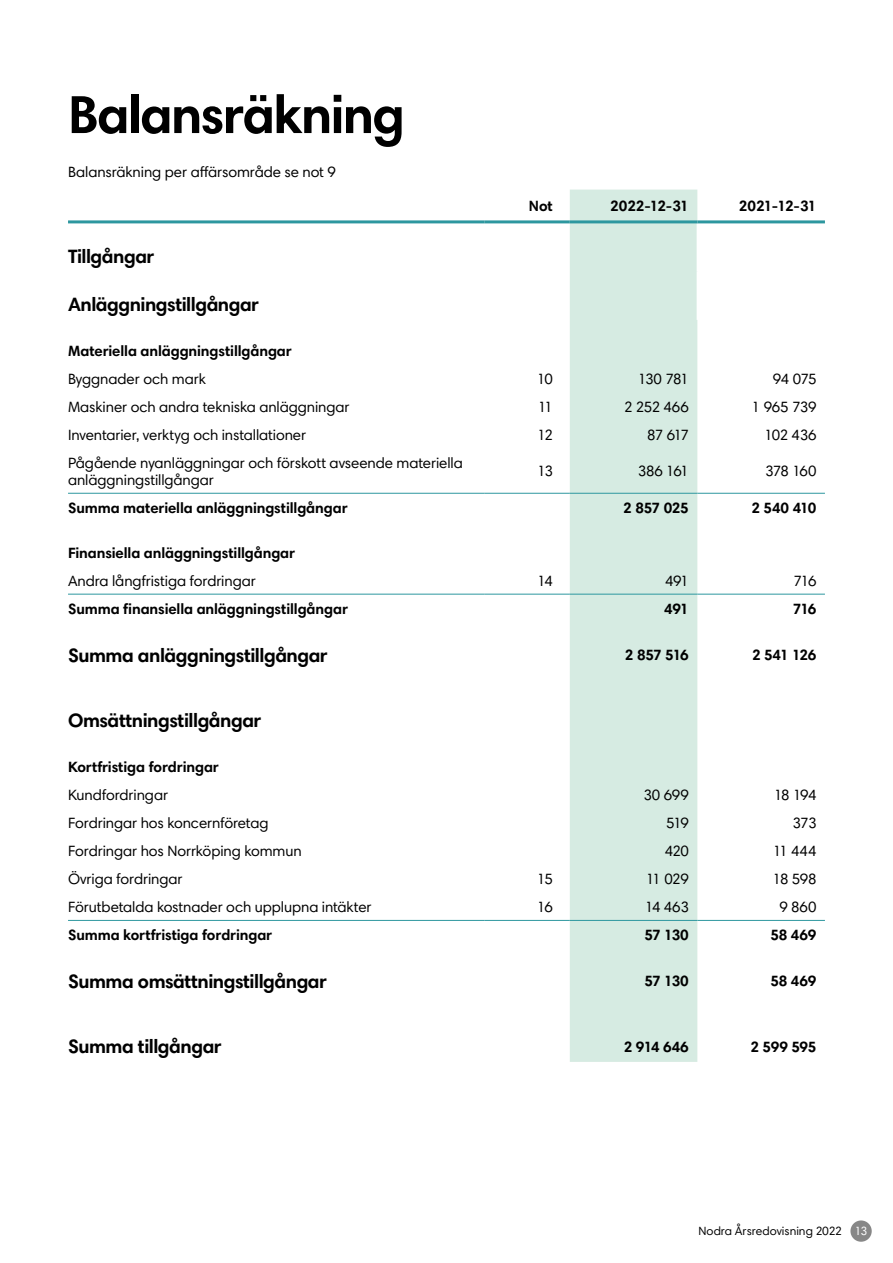
<style>
.page{position:relative;width:893px;height:1263px;background:#fff}
.page>*{position:absolute;margin:0;border:0;box-sizing:border-box;transform-origin:0 0}
.Rubrik_2__H2{font:700 54px "Harmonia Sans Std";letter-spacing:-.035em;color:#000}
.Tabell_mellanrubrik{font:700 19.5px "Harmonia Sans Std";letter-spacing:-.025em;color:#000}
.Tabell_vänster{font:15px/16.5px "Harmonia Sans Std";letter-spacing:-.005em;color:#000}
.Tabellhuvud_vänster{font:700 15px "Harmonia Sans Std";letter-spacing:-.005em;color:#000}
.Tabell_höger{font:15px "Harmonia Sans Std";letter-spacing:-.045em;color:#000}
.Tabellhuvud_höger{font:700 15px "Harmonia Sans Std";letter-spacing:-.02em;color:#000}
.t1{font:12px "Harmonia Sans Std";color:#000}
.s1{color:#fff}
</style>
<div class="page">
<div style="left:850px;top:1220px;width:22px;height:22px;background:#878787;border-radius:50%"></div>
<div style="left:570px;top:190px;width:127px;height:872px;background:#d6ebe2"></div>
<hr style="left:68px;top:220px;width:417px;height:3px;background:#2d979f">
<hr style="left:485px;top:220px;width:85px;height:3px;background:#2d979f">
<hr style="left:570px;top:220px;width:127px;height:3px;background:#2d979f">
<hr style="left:697px;top:220px;width:128px;height:3px;background:#2d979f">
<hr style="left:68px;top:493px;width:417px;height:1px;background:#2d979f">
<hr style="left:485px;top:493px;width:85px;height:1px;background:#2d979f">
<hr style="left:570px;top:493px;width:127px;height:1px;background:#2d979f">
<hr style="left:697px;top:493px;width:128px;height:1px;background:#2d979f">
<hr style="left:68px;top:594px;width:417px;height:1px;background:#2d979f">
<hr style="left:485px;top:594px;width:85px;height:1px;background:#2d979f">
<hr style="left:570px;top:594px;width:127px;height:1px;background:#2d979f">
<hr style="left:697px;top:594px;width:128px;height:1px;background:#2d979f">
<hr style="left:68px;top:920px;width:417px;height:1px;background:#2d979f">
<hr style="left:485px;top:920px;width:85px;height:1px;background:#2d979f">
<hr style="left:570px;top:920px;width:127px;height:1px;background:#2d979f">
<hr style="left:697px;top:920px;width:128px;height:1px;background:#2d979f">
<h2 class="Rubrik_2__H2" style="left:68px;top:80px;width:338px">Balansräkning</h2>
<p class="Tabell_vänster" style="left:68px;top:163px;width:269px">Balansräkning per affärsområde se not 9</p>
<p class="Tabellhuvud_höger" style="left:529px;top:197px;width:25px">Not</p>
<p class="Tabellhuvud_höger" style="left:610px;top:197px;width:80px">2022-12-31</p>
<p class="Tabellhuvud_höger" style="left:739px;top:197px;width:79px">2021-12-31</p>
<p class="Tabell_mellanrubrik" style="left:68px;top:244px;width:88px">Tillgångar</p>
<p class="Tabell_mellanrubrik" style="left:68px;top:292px;width:193px">Anläggningstillgångar</p>
<p class="Tabellhuvud_vänster" style="left:68px;top:342px;width:225px">Materiella anläggningstillgångar</p>
<p class="Tabell_vänster" style="left:68px;top:371px;width:139px">Byggnader och mark</p>
<p class="Tabell_höger" style="left:537px;top:370px;width:17px">10</p>
<p class="Tabell_höger" style="left:638px;top:370px;width:52px">130 781</p>
<p class="Tabell_höger" style="left:773px;top:370px;width:45px">94 075</p>
<p class="Tabell_vänster" style="left:68px;top:399px;width:283px">Maskiner och andra tekniska anläggningar</p>
<p class="Tabell_höger" style="left:538px;top:398px;width:16px">11</p>
<p class="Tabell_höger" style="left:624px;top:398px;width:66px">2 252 466</p>
<p class="Tabell_höger" style="left:752px;top:398px;width:66px">1 965 739</p>
<p class="Tabell_vänster" style="left:68px;top:427px;width:240px">Inventarier, verktyg och installationer</p>
<p class="Tabell_höger" style="left:538px;top:426px;width:17px">12</p>
<p class="Tabell_höger" style="left:647px;top:426px;width:43px">87 617</p>
<p class="Tabell_höger" style="left:764px;top:426px;width:54px">102 436</p>
<p class="Tabell_vänster" style="left:68px;top:455px;width:396px">Pågående nyanläggningar och förskott avseende materiella anläggningstillgångar</p>
<p class="Tabell_höger" style="left:538px;top:462px;width:17px">13</p>
<p class="Tabell_höger" style="left:638px;top:462px;width:53px">386 161</p>
<p class="Tabell_höger" style="left:765px;top:462px;width:53px">378 160</p>
<p class="Tabellhuvud_vänster" style="left:68px;top:498px;width:281px">Summa materiella anläggningstillgångar</p>
<p class="Tabellhuvud_höger" style="left:623px;top:498px;width:67px">2 857 025</p>
<p class="Tabellhuvud_höger" style="left:752px;top:498px;width:66px">2 540 410</p>
<p class="Tabellhuvud_vänster" style="left:68px;top:543px;width:229px">Finansiella anläggningstillgångar</p>
<p class="Tabell_vänster" style="left:68px;top:572px;width:189px">Andra långfristiga fordringar</p>
<p class="Tabell_höger" style="left:537px;top:571px;width:17px">14</p>
<p class="Tabell_höger" style="left:665px;top:571px;width:25px">491</p>
<p class="Tabell_höger" style="left:793px;top:571px;width:24px">716</p>
<p class="Tabellhuvud_vänster" style="left:68px;top:599px;width:282px">Summa finansiella anläggningstillgångar</p>
<p class="Tabellhuvud_höger" style="left:664px;top:599px;width:26px">491</p>
<p class="Tabellhuvud_höger" style="left:793px;top:599px;width:25px">716</p>
<p class="Tabell_mellanrubrik" style="left:68px;top:643px;width:261px">Summa anläggningstillgångar</p>
<p class="Tabellhuvud_höger" style="left:625px;top:646px;width:65px">2 857 516</p>
<p class="Tabellhuvud_höger" style="left:752px;top:646px;width:66px">2 541 126</p>
<p class="Tabell_mellanrubrik" style="left:68px;top:708px;width:195px">Omsättningstillgångar</p>
<p class="Tabellhuvud_vänster" style="left:68px;top:757px;width:152px">Kortfristiga fordringar</p>
<p class="Tabell_vänster" style="left:68px;top:786px;width:102px">Kundfordringar</p>
<p class="Tabell_höger" style="left:643px;top:786px;width:47px">30 699</p>
<p class="Tabell_höger" style="left:774px;top:786px;width:44px">18 194</p>
<p class="Tabell_vänster" style="left:68px;top:814px;width:202px">Fordringar hos koncernföretag</p>
<p class="Tabell_höger" style="left:666px;top:814px;width:24px">519</p>
<p class="Tabell_höger" style="left:793px;top:814px;width:25px">373</p>
<p class="Tabell_vänster" style="left:68px;top:842px;width:235px">Fordringar hos Norrköping kommun</p>
<p class="Tabell_höger" style="left:665px;top:841px;width:26px">420</p>
<p class="Tabell_höger" style="left:773px;top:841px;width:45px">11 444</p>
<p class="Tabell_vänster" style="left:68px;top:870px;width:116px">Övriga fordringar</p>
<p class="Tabell_höger" style="left:537px;top:869px;width:17px">15</p>
<p class="Tabell_höger" style="left:646px;top:869px;width:44px">11 029</p>
<p class="Tabell_höger" style="left:773px;top:869px;width:45px">18 598</p>
<p class="Tabell_vänster" style="left:68px;top:898px;width:305px">Förutbetalda kostnader och upplupna intäkter</p>
<p class="Tabell_höger" style="left:537px;top:897px;width:17px">16</p>
<p class="Tabell_höger" style="left:645px;top:897px;width:45px">14 463</p>
<p class="Tabell_höger" style="left:779px;top:897px;width:39px">9 860</p>
<p class="Tabellhuvud_vänster" style="left:68px;top:925px;width:206px">Summa kortfristiga fordringar</p>
<p class="Tabellhuvud_höger" style="left:644px;top:925px;width:46px">57 130</p>
<p class="Tabellhuvud_höger" style="left:770px;top:925px;width:48px">58 469</p>
<p class="Tabell_mellanrubrik" style="left:68px;top:969px;width:261px">Summa omsättningstillgångar</p>
<p class="Tabellhuvud_höger" style="left:644px;top:972px;width:46px">57 130</p>
<p class="Tabellhuvud_höger" style="left:770px;top:972px;width:48px">58 469</p>
<p class="Tabell_mellanrubrik" style="left:68px;top:1034px;width:155px">Summa tillgångar</p>
<p class="Tabellhuvud_höger" style="left:624px;top:1037px;width:67px">2 914 646</p>
<p class="Tabellhuvud_höger" style="left:750px;top:1037px;width:67px">2 599 595</p>
<p class="t1" style="left:698px;top:1224px;width:170px">Nodra Årsredovisning 2022 <span class="s1">13</span></p>
</div>
